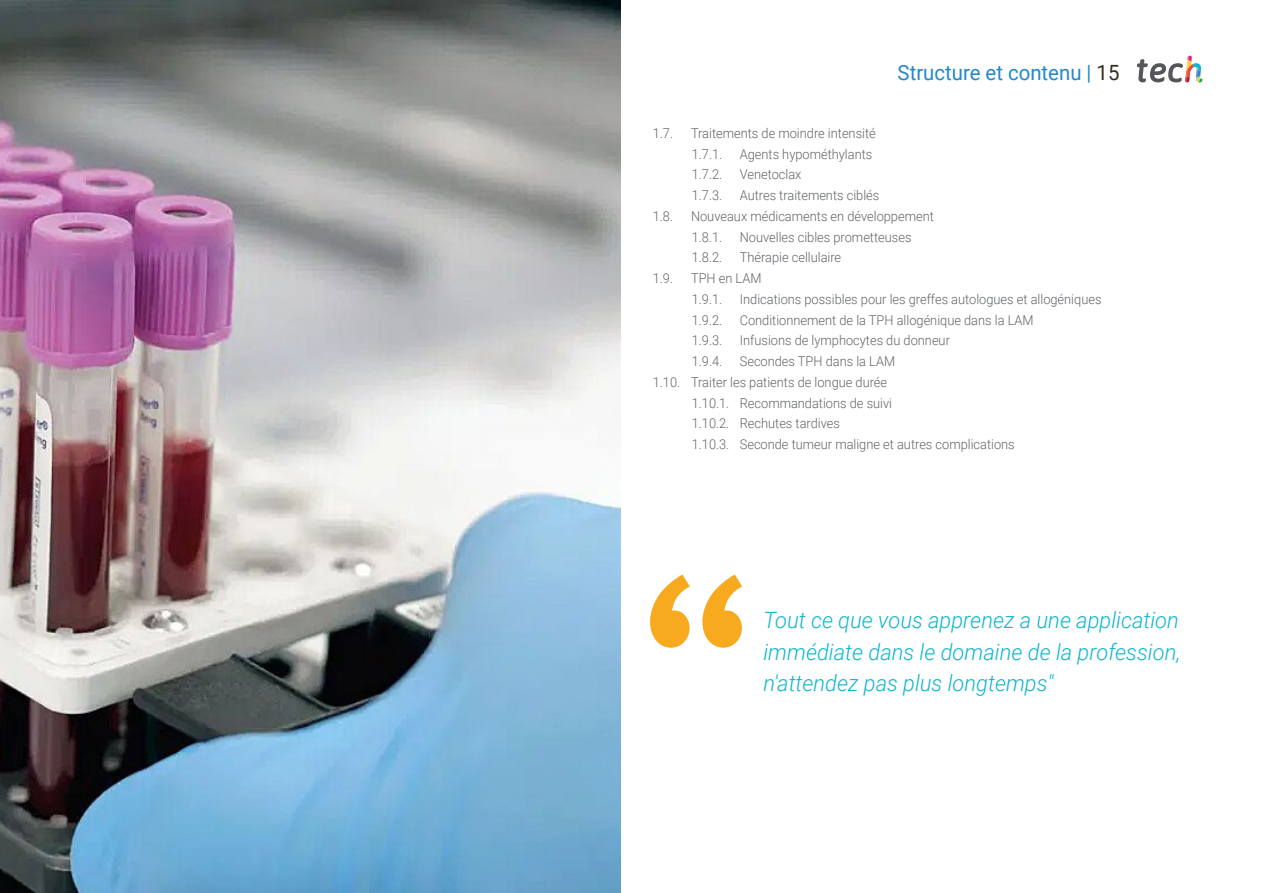
<style>
.page{position:relative;width:1263px;height:893px;background:#fff}
.page>*{position:absolute;margin:0;border:0;box-sizing:border-box;transform-origin:0 0}
.t1{font:italic 300 22.5px/31.5px "Roboto";color:#0fb6cf;text-align:justify}
.t2{font:21px "Roboto";color:#2488c9}
.t3{font:300 13.5px/20.7px "Roboto";color:#61646a;scale:.95 1}
.s1{color:#312e20}
</style>
<div class="page">
<svg style="left:1137px;top:56px;width:65px;height:27px"></svg>
<svg style="left:650px;top:574px;width:92px;height:74px"></svg>
<img style="left:0;top:0;width:621px;height:893px">
<p class="t3" style="left:653px;top:122px;width:23px">1.7.</p>
<p class="t3" style="left:691px;top:122px;width:196px">Traitements de moindre intensité<br>1.7.1.</p>
<p class="t3" style="left:740px;top:143px;width:141px">Agents hypométhylants</p>
<p class="t3" style="left:692px;top:164px;width:34px">1.7.2.</p>
<p class="t3" style="left:740px;top:164px;width:66px">Venetoclax</p>
<p class="t3" style="left:692px;top:184px;width:34px">1.7.3.</p>
<p class="t3" style="left:740px;top:184px;width:148px">Autres traitements ciblés</p>
<h2 class="t2" style="left:898px;top:57px;width:223px">Structure et contenu | <span class="s1">15</span></h2>
<p class="t3" style="left:653px;top:205px;width:23px">1.8.</p>
<p class="t3" style="left:691px;top:205px;width:257px">Nouveaux médicaments en développement<br>1.8.1.</p>
<p class="t3" style="left:740px;top:226px;width:182px">Nouvelles cibles prometteuses</p>
<p class="t3" style="left:692px;top:247px;width:34px">1.8.2.</p>
<p class="t3" style="left:740px;top:247px;width:108px">Thérapie cellulaire</p>
<p class="t3" style="left:653px;top:267px;width:23px">1.9.</p>
<p class="t3" style="left:691px;top:267px;width:76px">TPH en LAM<br>1.9.1.</p>
<p class="t3" style="left:740px;top:288px;width:382px">Indications possibles pour les greffes autologues et allogéniques</p>
<p class="t3" style="left:692px;top:309px;width:34px">1.9.2.</p>
<p class="t3" style="left:740px;top:309px;width:311px">Conditionnement de la TPH allogénique dans la LAM</p>
<p class="t3" style="left:692px;top:330px;width:34px">1.9.3.</p>
<p class="t3" style="left:740px;top:330px;width:223px">Infusions de lymphocytes du donneur</p>
<p class="t3" style="left:692px;top:350px;width:34px">1.9.4.</p>
<p class="t3" style="left:740px;top:350px;width:165px">Secondes TPH dans la LAM</p>
<p class="t3" style="left:653px;top:371px;width:248px">1.10. Traiter les patients de longue durée</p>
<p class="t3" style="left:692px;top:392px;width:212px">1.10.1. Recommandations de suivi</p>
<p class="t3" style="left:692px;top:413px;width:158px">1.10.2. Rechutes tardives</p>
<p class="t3" style="left:692px;top:433px;width:341px">1.10.3. Seconde tumeur maligne et autres complications</p>
<h1 class="t1" style="left:763px;top:604px;width:419px">Tout ce que vous apprenez a une application immédiate dans le domaine de la profession, n'attendez pas plus longtemps"</h1>
</div>
